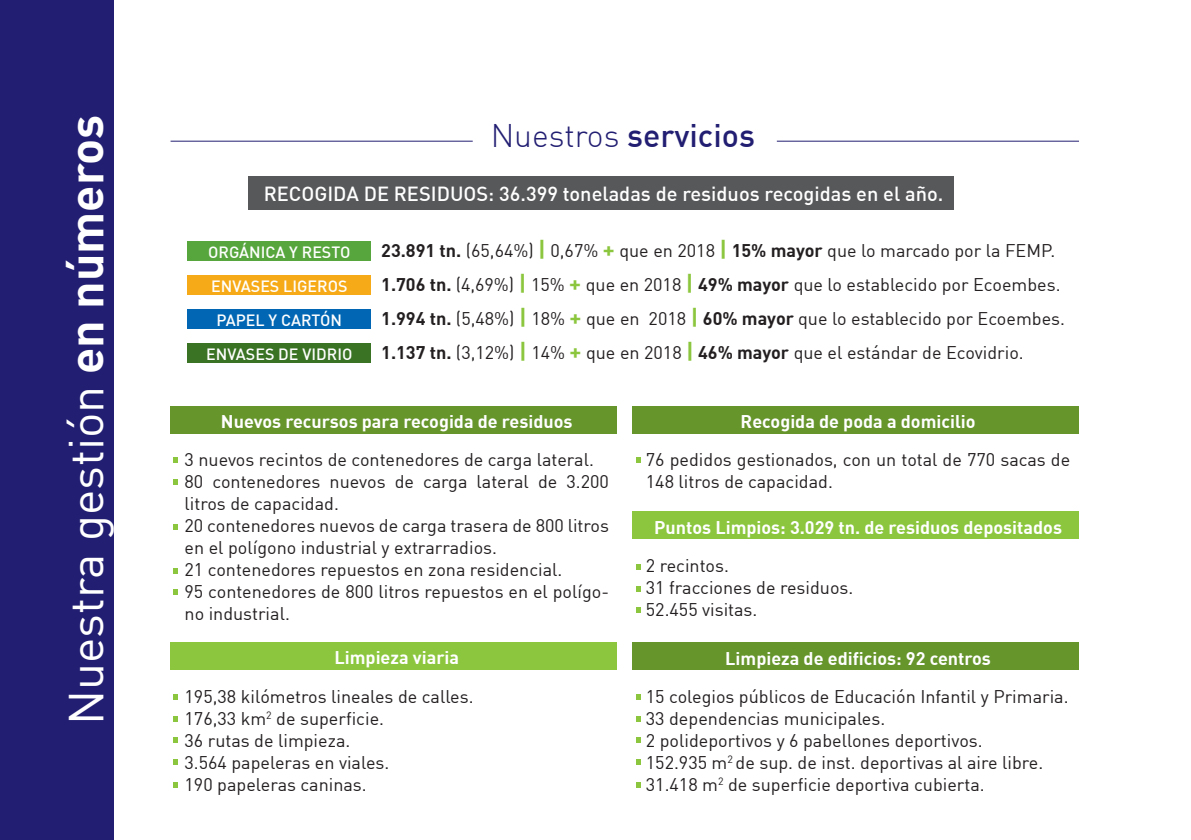
<style>
.page{position:relative;width:1191px;height:840px;background:#fff}
.page>*{position:absolute;margin:0;border:0;box-sizing:border-box;transform-origin:0 0}
.t1{font:48px "DIN";color:#fff}
.t2{font:500 32px "DIN";color:#221e72}
.t3{font:500 20px "DIN";color:#fff}
.t4{font:18px/22px "DIN";color:#231f20}
.t5{font:700 18px "DIN";color:#fff}
.t6{font:500 16px/34px "DIN";color:#fff;text-align:center}
.s1{font-weight:700}
.s2{font-weight:300}
.s3{font-weight:700;font-size:22px;color:#8bc63e}
</style>
<div class="page">
<div style="left:248px;top:176px;width:706px;height:34px;background:#57585a"></div>
<div style="left:633px;top:406px;width:446px;height:28px;background:#66952c"></div>
<div style="left:633px;top:510px;width:446px;height:28px;background:#8bc63e"></div>
<div style="left:633px;top:642px;width:446px;height:27px;background:#66952c"></div>
<div style="left:171px;top:406px;width:446px;height:28px;background:#66952c"></div>
<div style="left:171px;top:642px;width:446px;height:27px;background:#8bc63e"></div>
<div style="left:0;top:0;width:113px;height:839px;background:#221e72"></div>
<hr style="left:171px;top:141px;width:302px;height:1px;background:#221e72">
<hr style="left:777px;top:141px;width:302px;height:1px;background:#221e72">
<div style="left:187px;top:241px;width:184px;height:20px;background:#57a63d"></div>
<div style="left:187px;top:275px;width:184px;height:19px;background:#f7aa18"></div>
<div style="left:187px;top:308px;width:184px;height:20px;background:#0167b4"></div>
<div style="left:187px;top:343px;width:184px;height:19px;background:#3a7324"></div>
<svg style="left:173px;top:457px;width:5px;height:5px"></svg>
<svg style="left:173px;top:479px;width:5px;height:5px"></svg>
<svg style="left:636px;top:457px;width:5px;height:5px"></svg>
<svg style="left:173px;top:524px;width:5px;height:5px"></svg>
<svg style="left:173px;top:568px;width:5px;height:5px"></svg>
<svg style="left:173px;top:589px;width:5px;height:5px"></svg>
<svg style="left:173px;top:694px;width:5px;height:5px"></svg>
<svg style="left:173px;top:716px;width:5px;height:5px"></svg>
<svg style="left:173px;top:737px;width:5px;height:5px"></svg>
<svg style="left:173px;top:759px;width:5px;height:5px"></svg>
<svg style="left:173px;top:782px;width:5px;height:4px"></svg>
<svg style="left:636px;top:694px;width:5px;height:5px"></svg>
<svg style="left:636px;top:716px;width:5px;height:5px"></svg>
<svg style="left:636px;top:737px;width:5px;height:5px"></svg>
<svg style="left:636px;top:564px;width:5px;height:5px"></svg>
<svg style="left:636px;top:586px;width:5px;height:5px"></svg>
<svg style="left:636px;top:607px;width:5px;height:5px"></svg>
<svg style="left:636px;top:759px;width:5px;height:5px"></svg>
<svg style="left:636px;top:782px;width:5px;height:4px"></svg>
<h1 class="t1" style="left:56px;top:724px;width:611px;rotate:-90deg">Nuestra gestión <span class="s1">en números</span></h1>
<h2 class="t2" style="left:490px;top:115px;width:266px"><span class="s2">Nuestros</span> servicios</h2>
<p class="t3" style="left:264px;top:181px;width:681px">RECOGIDA DE RESIDUOS: 36.399 toneladas de residuos recogidas en el año.</p>
<p class="t4" style="left:381px;top:233px;width:685px;line-height:34px"><span class="s1">23.891 tn.</span> (65,64%) <span class="s3">|</span> 0,67% <span class="s3">+</span> que en 2018 <span class="s3">|</span> <span class="s1">15% mayor</span> que lo marcado por la FEMP.<br><span class="s1">1.706 tn.</span> (4,69%) <span class="s3">|</span> 15% <span class="s3">+</span> que en 2018 <span class="s3">|</span> <span class="s1">49% mayor</span> que lo establecido por Ecoembes.<br><span class="s1">1.994 tn.</span> (5,48%) <span class="s3">|</span> 18% <span class="s3">+</span> que en 2018 <span class="s3">|</span> <span class="s1">60% mayor</span> que lo establecido por Ecoembes.<br><span class="s1">1.137 tn.</span> (3,12%) <span class="s3">|</span> 14% <span class="s3">+</span> que en 2018 <span class="s3">|</span> <span class="s1">46% mayor</span> que el estándar de Ecovidrio.</p>
<p class="t6" style="left:206px;top:234px;width:148px">ORGÁNICA Y RESTO<br>ENVASES LIGEROS<br>PAPEL Y CARTÓN<br>ENVASES DE VIDRIO</p>
<p class="t5" style="left:740px;top:410px;width:236px">Recogida de poda a domicilio</p>
<p class="t4" style="left:646px;top:448px;width:426px">76 pedidos gestionados, con un total de 770 sacas de<br>148 litros de capacidad.</p>
<p class="t5" style="left:654px;top:516px;width:409px">Puntos Limpios: 3.029 tn. de residuos depositados</p>
<p class="t4" style="left:646px;top:554px;width:209px">2 recintos.<br>31 fracciones de residuos.<br>52.455 visitas.</p>
<p class="t5" style="left:725px;top:646px;width:267px">Limpieza de edificios: 92 centros</p>
<p class="t4" style="left:646px;top:684px;width:424px">15 colegios públicos de Educación Infantil y Primaria.<br>33 dependencias municipales.<br>2 polideportivos y 6 pabellones deportivos.<br>152.935 m<sup>2</sup> de sup. de inst. deportivas al aire libre.<br>31.418 m<sup>2</sup> de superficie deportiva cubierta.</p>
<p class="t5" style="left:221px;top:410px;width:353px">Nuevos recursos para recogida de residuos</p>
<p class="t4" style="left:185px;top:448px;width:426px">3 nuevos recintos de contenedores de carga lateral.<br>80 contenedores nuevos de carga lateral de 3.200 litros de capacidad.<br>20 contenedores nuevos de carga trasera de 800 litros en el polígono industrial y extrarradios.<br>21 contenedores repuestos en zona residencial.<br>95 contenedores de 800 litros repuestos en el polígo&shy;no industrial.</p>
<p class="t5" style="left:334px;top:645px;width:126px">Limpieza viaria</p>
<p class="t4" style="left:185px;top:684px;width:290px">195,38 kilómetros lineales de calles.<br>176,33 km<sup>2</sup> de superficie.<br>36 rutas de limpieza.<br>3.564 papeleras en viales.<br>190 papeleras caninas.</p>
</div>
